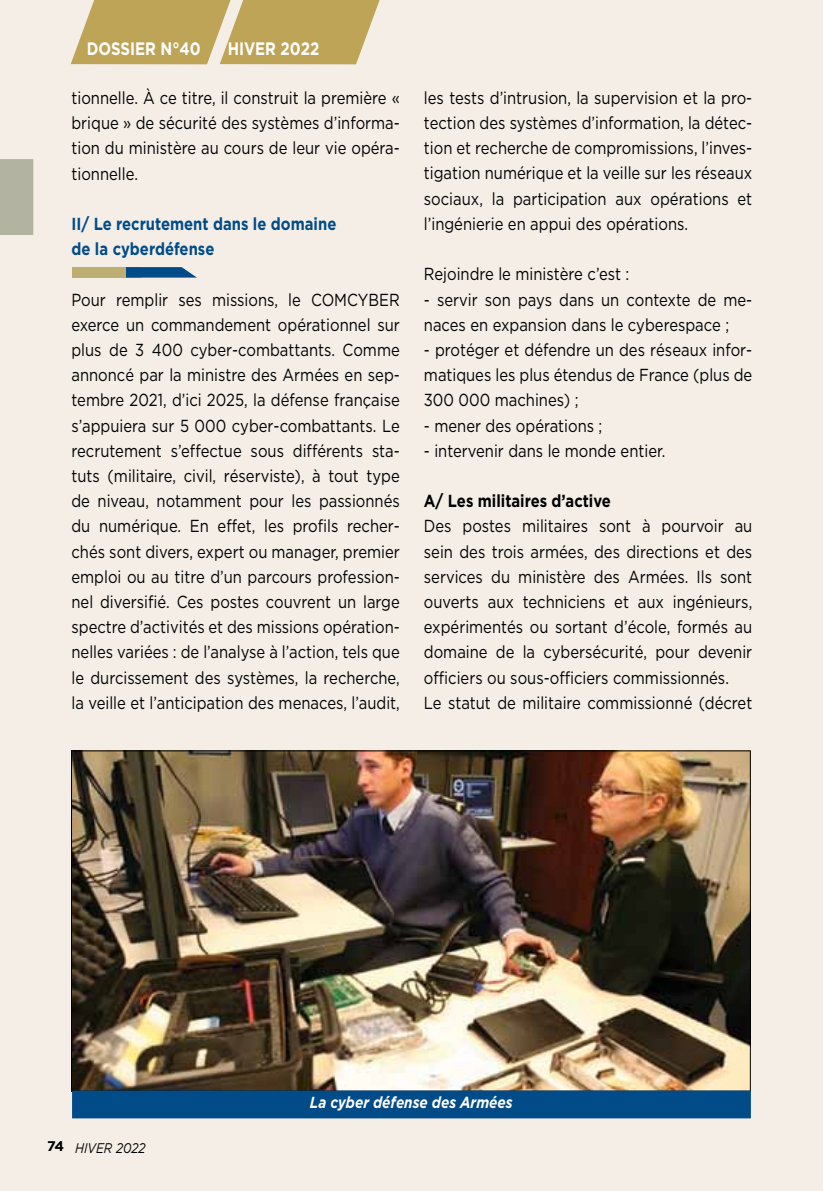
<style>
.page{position:relative;width:823px;height:1191px;background:#fff}
.page>*{position:absolute;margin:0;border:0;box-sizing:border-box;transform-origin:0 0}
.t1{font:700 18px "Gotham";color:#fff;scale:.83 1}
.t2{font:17.4px/25.2px "Gotham";color:#000;text-align:justify;scale:.85 1}
.t3{font:700 17.4px/25.2px "Gotham";color:#004b88;scale:.85 1}
.t4{font:700 17.4px "Gotham";color:#000;scale:.85 1}
.t5{font:italic 700 16px "Gotham";color:#fff;scale:.85 1}
.t6{font:italic 14px "Gotham";color:#000;scale:.85 1}
.s1{font-weight:700;font-style:normal}
</style>
<div class="page">
<div style="left:0;top:0;width:822px;height:1191px;background:#f5eee7"></div>
<svg style="left:71px;top:0;width:309px;height:64px;background:#c4ac67"></svg>
<div style="left:0;top:159px;width:33px;height:76px;background:#b3b3a1"></div>
<div style="left:72px;top:267px;width:69px;height:11px;background:#bdae72"></div>
<svg style="left:126px;top:267px;width:71px;height:11px"></svg>
<img style="left:73px;top:752px;width:675px;height:337px">
<div style="left:72px;top:1090px;width:678px;height:28px;background:#004b88;border:2px solid #004b88"></div>
<p class="t1" style="left:87px;top:38px;width:139px">DOSSIER N°40</p>
<p class="t1" style="left:227px;top:38px;width:112px">HIVER 2022</p>
<p class="t2" style="left:71px;top:85px;width:387px">tionnelle. à ce titre, il construit la première « brique » de sécurité des systèmes d’informa&shy;tion du ministère au cours de leur vie opéra&shy;tionnelle.</p>
<p class="t3" style="left:71px;top:211px;width:313px">II/ Le recrutement dans le domaine de la cyberdéfense</p>
<p class="t2" style="left:71px;top:286px;width:387px">Pour remplir ses missions, le COMCYBER exerce un commandement opérationnel sur plus de 3 400 cyber-combattants. Comme annoncé par la ministre des Armées en sep&shy;tembre 2021, d’ici 2025, la défense française s’appuiera sur 5 000 cyber-combattants. Le recrutement s’effectue sous différents sta&shy;tuts (militaire, civil, réserviste), à tout type de niveau, notamment pour les passionnés du numérique. En effet, les profils recher&shy;chés sont divers, expert ou manager, premier emploi ou au titre d’un parcours profession&shy;nel diversifié. Ces postes couvrent un large spectre d’activités et des missions opération&shy;nelles variées : de l’analyse à l’action, tels que le durcissement des systèmes, la recherche, la veille et l’anticipation des menaces, l’audit,</p>
<p class="t2" style="left:423px;top:85px;width:387px">les tests d’intrusion, la supervision et la pro&shy;tection des systèmes d’information, la détec&shy;tion et recherche de compromissions, l’inves&shy;tigation numérique et la veille sur les réseaux sociaux, la participation aux opérations et l’ingénierie en appui des opérations.</p>
<p class="t2" style="left:423px;top:261px;width:243px">Rejoindre le ministère c’est :</p>
<p class="t2" style="left:423px;top:286px;width:387px">- servir son pays dans un contexte de me&shy;naces en expansion dans le cyberespace ;</p>
<p class="t2" style="left:423px;top:337px;width:387px">- protéger et défendre un des réseaux infor&shy;matiques les plus étendus de France (plus de 300 000 machines) ;</p>
<p class="t2" style="left:423px;top:412px;width:211px">- mener des opérations ;</p>
<p class="t2" style="left:423px;top:438px;width:285px">- intervenir dans le monde entier.</p>
<p class="t4" style="left:423px;top:491px;width:221px">A/ Les militaires d’active</p>
<p class="t2" style="left:423px;top:513px;width:387px;text-align:left">Des postes militaires sont à pourvoir au sein des trois armées, des directions et des services du ministère des Armées. Ils sont ouverts aux techniciens et aux ingénieurs, expérimentés ou sortant d’école, formés au domaine de la cybersécurité, pour devenir officiers ou sous-officiers commissionnés.<br>Le statut de militaire commissionné (décret</p>
<p class="t6" style="left:47px;top:1140px;width:117px"><span class="s1">74</span> HIVER 2022</p>
<p class="t5" style="left:309px;top:1092px;width:240px">La cyber défense des Armées</p>
</div>
